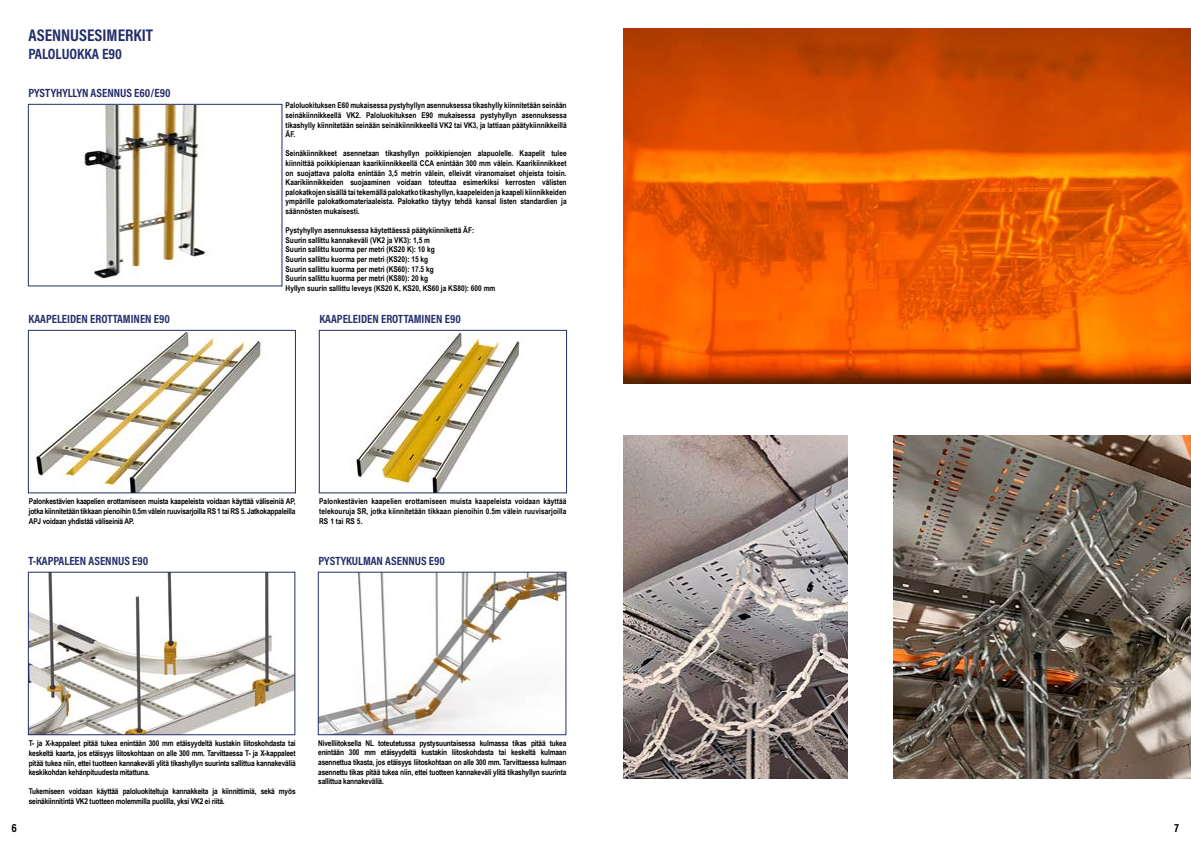
<style>
.page{position:relative;width:1191px;height:842px;background:#fff}
.page>*{position:absolute;margin:0;border:0;box-sizing:border-box;transform-origin:0 0}
.t1{font:700 17px "Acumin Pro Cond";color:#232e6a}
.t2{font:700 15px "Acumin Pro Cond";color:#232e6a}
.t3{font:700 12px "Acumin Pro Cond";color:#232e6a}
.t4{font:700 12px "Acumin Pro Cond";color:#000}
.t5{font:700 8px/9.6px "Arial Narrow";color:#000;text-align:justify}
.t6{font:700 8px/9.6px "Arial Narrow";letter-spacing:-.02em;color:#000}
</style>
<div class="page">
<img style="left:83px;top:106px;width:123px;height:173px">
<div style="left:28px;top:104px;width:254px;height:182px;border:1px solid #232e6a"></div>
<img style="left:356px;top:332px;width:166px;height:159px">
<div style="left:319px;top:330px;width:247px;height:163px;border:1px solid #232e6a"></div>
<img style="left:35px;top:332px;width:226px;height:159px">
<div style="left:28px;top:330px;width:267px;height:163px;border:1px solid #232e6a"></div>
<img style="left:893px;top:436px;width:298px;height:343px">
<img style="left:624px;top:436px;width:223px;height:343px">
<img style="left:624px;top:28px;width:567px;height:355px">
<img style="left:30px;top:574px;width:263px;height:159px">
<div style="left:28px;top:572px;width:267px;height:163px;border:1px solid #232e6a"></div>
<img style="left:320px;top:574px;width:244px;height:159px">
<div style="left:318px;top:572px;width:248px;height:163px;border:1px solid #232e6a"></div>
<h1 class="t1" style="left:28px;top:24px;width:126px">ASENNUSESIMERKIT</h1>
<h2 class="t2" style="left:28px;top:44px;width:95px">PALOLUOKKA E90</h2>
<h3 class="t3" style="left:28px;top:85px;width:144px">PYSTYHYLLYN ASENNUS E60/E90</h3>
<h3 class="t3" style="left:28px;top:311px;width:143px">KAAPELEIDEN EROTTAMINEN E90</h3>
<p class="t5" style="left:286px;top:100px;width:282px">Paloluokituksen E60 mukaisessa pystyhyllyn asennuksessa tikashylly kiinnitetään seinään seinäkiinnikkeellä VK2. Paloluokituksen E90 mukaisessa pystyhyllyn asennuksessa tikashylly kiinnitetään seinään seinäkiinnikkeellä VK2 tai VK3, ja lattiaan päätykiinnikkeillä ÄF.</p>
<p class="t5" style="left:286px;top:148px;width:282px">Seinäkiinnikkeet asennetaan tikashyllyn poikkipienojen alapuolelle. Kaapelit tulee kiinnittää poikkipienaan kaarikiinnikkeellä CCA enintään 300 mm välein. Kaarikiinnikkeet on suojattava palolta enintään 3,5 metrin välein, elleivät viranomaiset ohjeista toisin.<br>Kaarikiinnikkeiden suojaaminen voidaan toteuttaa esimerkiksi kerrosten välisten palokatkojen sisällä tai tekemällä palokatko tikashyllyn, kaapeleiden ja kaapeli kiinnikkeiden ympärille palokatkomateriaaleista. Palokatko täytyy tehdä kansal listen standardien ja säännösten mukaisesti.</p>
<p class="t5" style="left:286px;top:225px;width:211px;text-align:left">Pystyhyllyn asennuksessa käytettäessä päätykiinnikettä ÄF:<br>Suurin sallittu kannakeväli (VK2 ja VK3): 1,5 m<br>Suurin sallittu kuorma per metri (KS20 K): 10 kg<br>Suurin sallittu kuorma per metri (KS20): 15 kg<br>Suurin sallittu kuorma per metri (KS60): 17.5 kg<br>Suurin sallittu kuorma per metri (KS80): 20 kg<br>Hyllyn suurin sallittu leveys (KS20 K, KS20, KS60 ja KS80): 600 mm</p>
<h3 class="t3" style="left:319px;top:311px;width:143px">KAAPELEIDEN EROTTAMINEN E90</h3>
<p class="t5" style="left:29px;top:496px;width:268px">Palonkestävien kaapelien erottamiseen muista kaapeleista voidaan käyttää väliseiniä AP, jotka kiinnitetään tikkaan pienoihin 0.5m välein ruuvisarjoilla RS 1 tai RS 5. Jatkokappaleilla APJ voidaan yhdistää väliseiniä AP.</p>
<p class="t5" style="left:319px;top:496px;width:249px">Palonkestävien kaapelien erottamiseen muista kaapeleista voidaan käyttää telekouruja SR, jotka kiinnitetään tikkaan pienoihin 0.5m välein ruuvisarjoilla RS 1 tai RS 5.</p>
<h3 class="t3" style="left:28px;top:553px;width:121px">T-KAPPALEEN ASENNUS E90</h3>
<h3 class="t3" style="left:318px;top:553px;width:128px">PYSTYKULMAN ASENNUS E90</h3>
<p class="t5" style="left:29px;top:738px;width:268px">T- ja X-kappaleet pitää tukea enintään 300 mm etäisyydeltä kustakin liitoskohdasta tai keskeltä kaarta, jos etäisyys liitoskohtaan on alle 300 mm. Tarvittaessa T- ja X-kappaleet pitää tukea niin, ettei tuotteen kannakeväli ylitä tikashyllyn suurinta sallittua kannakeväliä keskikohdan kehänpituudesta mitattuna.</p>
<p class="t6" style="left:29px;top:786px;width:268px">Tukemiseen voidaan käyttää paloluokiteltuja kannakkeita ja kiinnittimiä, sekä myös seinäkiinnitintä VK2 tuotteen molemmilla puolilla, yksi VK2 ei riitä.</p>
<p class="t5" style="left:318px;top:738px;width:250px">Nivelliitoksella NL toteutetussa pystysuuntaisessa kulmassa tikas pitää tukea enintään 300 mm etäisyydeltä kustakin liitoskohdasta tai keskeltä kulmaan asennettua tikasta, jos etäisyys liitoskohtaan on alle 300 mm. Tarvittaessa kulmaan asennettu tikas pitää tukea niin, ettei tuotteen kannakeväli ylitä tikashyllyn suurinta sallittua kannakeväliä.</p>
<h3 class="t4" style="left:11px;top:820px;width:7px">6</h3>
<h3 class="t4" style="left:1174px;top:820px;width:6px">7</h3>
</div>
